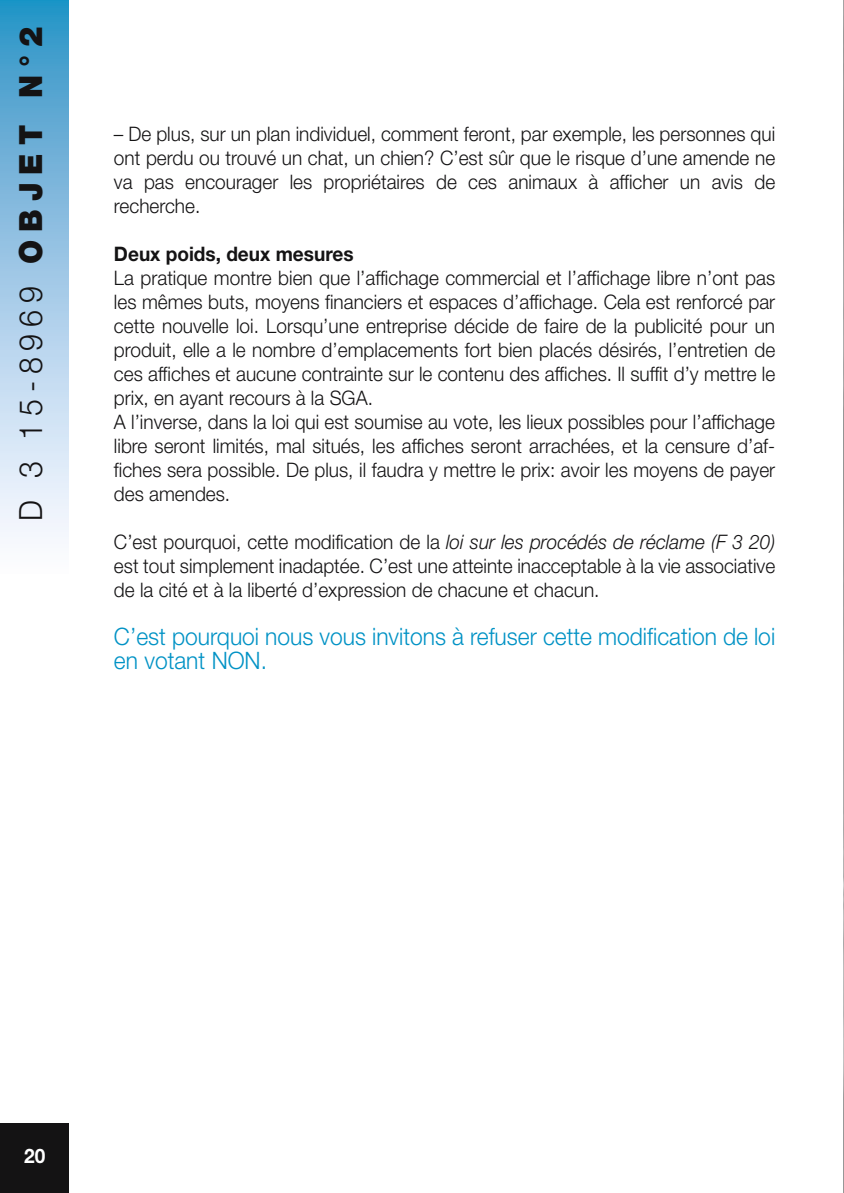
<style>
.page{position:relative;width:844px;height:1193px;background:#fff}
.page>*{position:absolute;margin:0;border:0;box-sizing:border-box;transform-origin:0 0}
.t1{font:32px "Helvetica Neue Light TT";letter-spacing:.22em;color:#141314;scale:.95 1}
.t2{font:24px/24px "Helvetica Neue Light TT";color:#0092c5;scale:.95 1}
.t3{font:20px/24px "Helvetica Neue Light TT";color:#141314;text-align:justify;scale:.95 1}
.t4{font:700 20px "Helvetica Neue";color:#141314;scale:.95 1}
.t5{font:700 20px "Helvetica Neue";color:#fff;scale:.95 1}
.s1{font-family:"Helvetica Neue";font-weight:900}
.s2{font-family:"Helvetica Neue";font-weight:300;font-style:italic}
</style>
<div class="page">
<svg style="left:0;top:0;width:69px;height:1193px"></svg>
<h1 class="t1" style="left:19px;top:521px;width:522px;rotate:-90deg">D 3 15-8969 <span class="s1">OBJET N°2</span></h1>
<p class="t3" style="left:114px;top:124px;width:697px">– De plus, sur un plan individuel, comment feront, par exemple, les personnes qui ont perdu ou trouvé un chat, un chien? C’est sûr que le risque d’une amende ne va pas encourager les propriétaires de ces animaux à afficher un avis de recherche.</p>
<p class="t4" style="left:114px;top:247px;width:253px">Deux poids, deux mesures</p>
<p class="t3" style="left:114px;top:268px;width:697px;text-align:left">La pratique montre bien que l’affichage commercial et l’affichage libre n’ont pas les mêmes buts, moyens financiers et espaces d’affichage. Cela est renforcé par cette nouvelle loi. Lorsqu’une entreprise décide de faire de la publicité pour un produit, elle a le nombre d’emplacements fort bien placés désirés, l’entretien de ces affiches et aucune contrainte sur le contenu des affiches. Il suffit d’y mettre le prix, en ayant recours à la SGA.<br>A l’inverse, dans la loi qui est soumise au vote, les lieux possibles pour l’affichage libre seront limités, mal situés, les affiches seront arrachées, et la censure d’af&shy;fiches sera possible. De plus, il faudra y mettre le prix: avoir les moyens de payer des amendes.</p>
<p class="t3" style="left:114px;top:532px;width:697px">C’est pourquoi, cette modification de la <span class="s2">loi sur les procédés de réclame (F 3 20) </span>est tout simplement inadaptée. C’est une atteinte inacceptable à la vie associative de la cité et à la liberté d’expression de chacune et chacun.</p>
<p class="t2" style="left:114px;top:627px;width:697px">C’est pourquoi nous vous invitons à refuser cette modification de loi en votant NON.</p>
<p class="t5" style="left:24px;top:1148px;width:24px">20</p>
</div>
